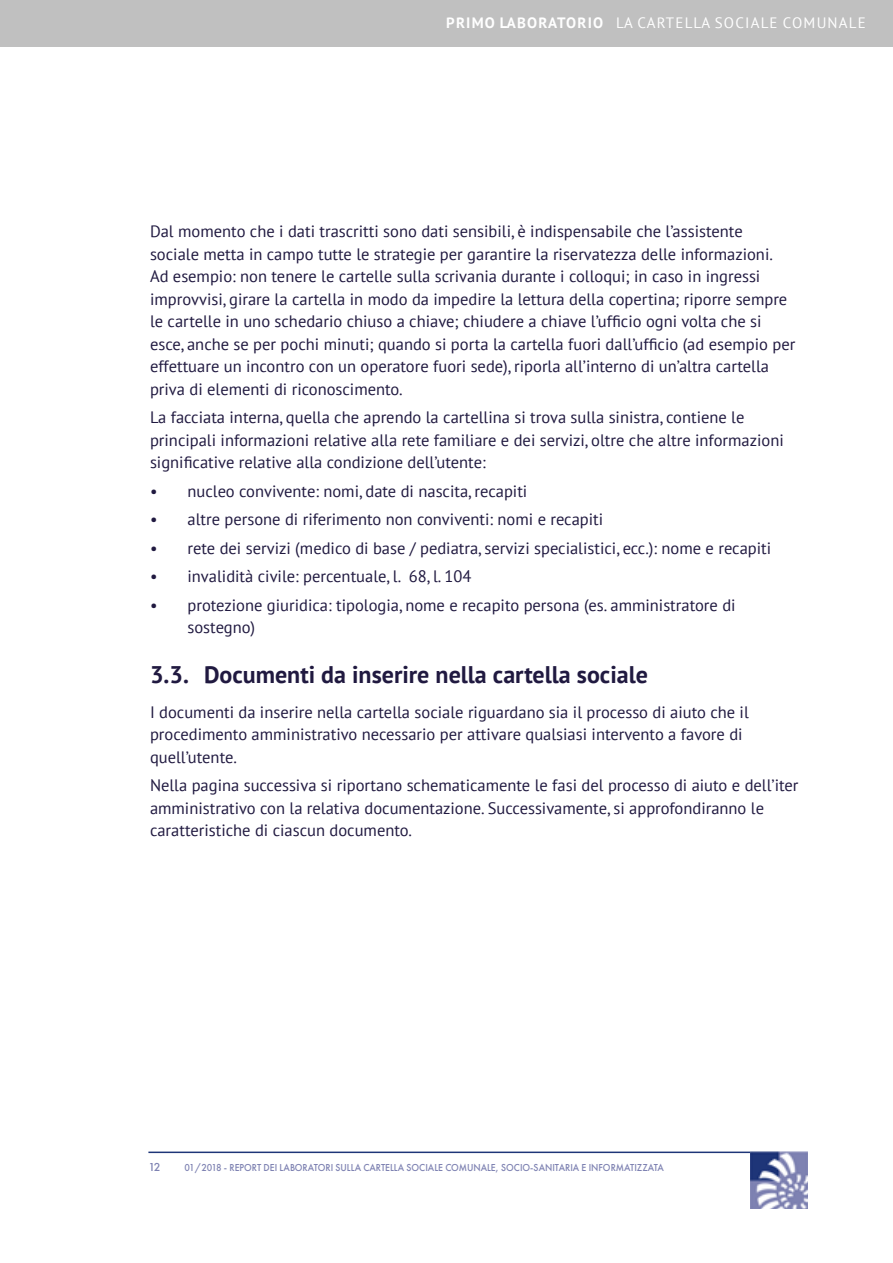
<style>
.page{position:relative;width:893px;height:1263px;background:#fff}
.page>*{position:absolute;margin:0;border:0;box-sizing:border-box;transform-origin:0 0}
.paragrafo_I{font:700 24px "PT Sans";color:#201940}
.Corpo{font:16.5px/22.5px "PT Sans";color:#201940}
.t1{font:15px "PT Sans";letter-spacing:.08em;color:#fff}
.t2{font:500 12px "Futura PT";color:#7e82b2}
.t3{font:500 10.5px "Futura PT";color:#7e82b2;scale:.93 1}
.s1{font-weight:700}
</style>
<div class="page">
<div style="left:0;top:0;width:893px;height:46px;background:#c0c0c0"></div>
<hr style="left:148px;top:1151px;width:659px;height:2px;background:#1e3578">
<img style="left:750px;top:1151px;width:57px;height:58px">
<p class="t1" style="left:446px;top:13px;width:421px"><span class="s1">PRIMO LABORATORIO</span> LA CARTELLA SOCIALE COMUNALE</p>
<p class="Corpo" style="left:150px;top:220px;width:647px">Dal momento che i dati trascritti sono dati sensibili, è indispensabile che l’assistente sociale metta in campo tutte le strategie per garantire la riservatezza delle informazioni.<br>Ad esempio: non tenere le cartelle sulla scrivania durante i colloqui; in caso in ingressi improvvisi, girare la cartella in modo da impedire la lettura della copertina; riporre sempre le cartelle in uno schedario chiuso a chiave; chiudere a chiave l’ufficio ogni volta che si esce, anche se per pochi minuti; quando si porta la cartella fuori dall’ufficio (ad esempio per effettuare un incontro con un operatore fuori sede), riporla all’interno di un’altra cartella priva di elementi di riconoscimento.</p>
<p class="Corpo" style="left:150px;top:406px;width:635px">La facciata interna, quella che aprendo la cartellina si trova sulla sinistra, contiene le principali informazioni relative alla rete familiare e dei servizi, oltre che altre informazioni significative relative alla condizione dell’utente:</p>
<p class="Corpo" style="left:150px;top:479px;width:379px">• nucleo convivente: nomi, date di nascita, recapiti</p>
<p class="Corpo" style="left:150px;top:508px;width:455px">• altre persone di riferimento non conviventi: nomi e recapiti</p>
<p class="Corpo" style="left:150px;top:536px;width:623px">• rete dei servizi (medico di base / pediatra, servizi specialistici, ecc.): nome e recapiti</p>
<p class="Corpo" style="left:150px;top:565px;width:323px">• invalidità civile: percentuale, l. 68, l. 104</p>
<p class="Corpo" style="left:188px;top:593px;width:550px;text-indent:-38px">• protezione giuridica: tipologia, nome e recapito persona (es. amministratore di sostegno)</p>
<p class="paragrafo_I" style="left:150px;top:659px;width:499px">3.3. Documenti da inserire nella cartella sociale</p>
<p class="Corpo" style="left:150px;top:700px;width:600px">I documenti da inserire nella cartella sociale riguardano sia il processo di aiuto che il procedimento amministrativo necessario per attivare qualsiasi intervento a favore di quell’utente.</p>
<p class="Corpo" style="left:150px;top:774px;width:650px">Nella pagina successiva si riportano schematicamente le fasi del processo di aiuto e dell’iter amministrativo con la relativa documentazione. Successivamente, si approfondiranno le caratteristiche di ciascun documento.</p>
<p class="t2" style="left:148px;top:1160px;width:14px">12</p>
<p class="t3" style="left:184px;top:1161px;width:517px">01/2018 - REPORT DEI LABORATORI SULLA CARTELLA SOCIALE COMUNALE, SOCIO-SANITARIA E INFORMATIZZATA</p>
</div>
